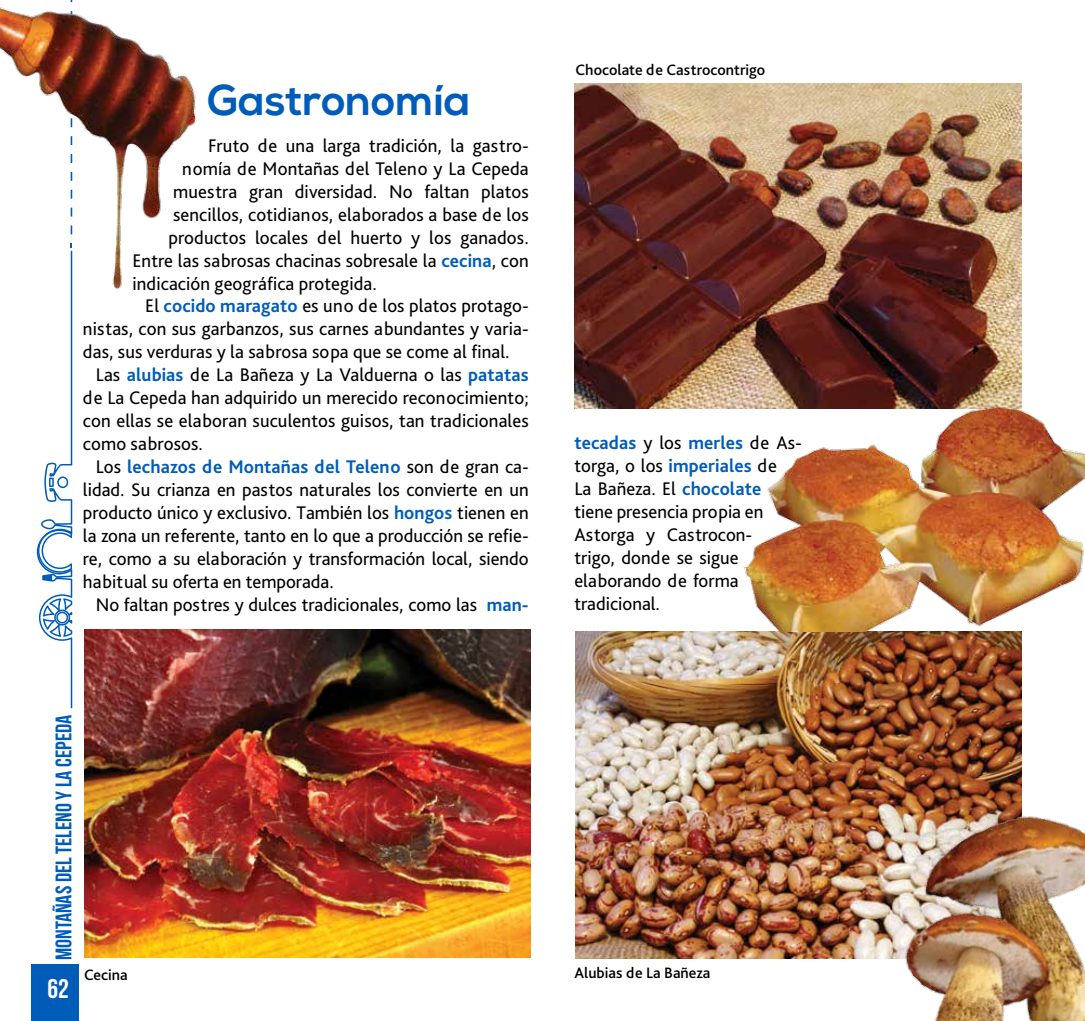
<style>
.page{position:relative;width:1085px;height:1021px;background:#fff}
.page>*{position:absolute;margin:0;border:0;box-sizing:border-box;transform-origin:0 0}
.t1{font:700 42.75px "Nexa";color:#005cb9}
.t2{font:27px "Bebas Neue";color:#fff}
.t3{font:22.5px "Bebas Neue";color:#005cb9}
.t4{font:19.12px/22.9px "Bliss Pro";letter-spacing:.005em;color:#000}
.t5{font:700 19.12px "Bliss Pro";letter-spacing:.005em;color:#005cb9}
.t6{font:500 15.75px "Bliss Pro";color:#000}
.s1{font-weight:700;color:#005cb9}
.s2{font-weight:400;color:#000}
</style>
<div class="page">
<div style="left:31px;top:963px;width:47px;height:57px;background:#005cb9"></div>
<svg style="left:37px;top:302px;width:35px;height:406px"></svg>
<img style="left:574px;top:83px;width:446px;height:325px">
<img style="left:84px;top:629px;width:446px;height:328px">
<img style="left:575px;top:631px;width:446px;height:327px">
<img style="left:0;top:0;width:197px;height:302px">
<img style="left:782px;top:743px;width:302px;height:277px">
<img style="left:724px;top:354px;width:360px;height:277px">
<h1 class="t1" style="left:207px;top:76px;width:264px">Gastronomía</h1>
<p class="t4" style="left:208px;top:133px;width:322px">Fruto de una larga tradición, la gastro-</p>
<p class="t4" style="left:182px;top:156px;width:348px">nomía de Montañas del Teleno y La Cepeda</p>
<p class="t4" style="left:173px;top:179px;width:357px">muestra gran diversidad. No faltan platos</p>
<p class="t4" style="left:173px;top:202px;width:357px">sencillos, cotidianos, elaborados a base de los</p>
<p class="t4" style="left:168px;top:225px;width:362px">productos locales del huerto y los ganados.</p>
<p class="t4" style="left:132px;top:248px;width:397px">Entre las sabrosas chacinas sobresale la <span class="s1">cecina</span>, con</p>
<p class="t4" style="left:132px;top:271px;width:246px">indicación geográfica protegida.</p>
<p class="t4" style="left:145px;top:294px;width:385px">El <span class="s1">cocido maragato</span> es uno de los platos protago-</p>
<p class="t4" style="left:83px;top:317px;width:447px">nistas, con sus garbanzos, sus carnes abundantes y varia-</p>
<p class="t4" style="left:83px;top:340px;width:428px">das, sus verduras y la sabrosa sopa que se come al final.</p>
<p class="t4" style="left:96px;top:363px;width:434px">Las <span class="s1">alubias</span> de La Bañeza y La Valduerna o las <span class="s1">patatas</span></p>
<p class="t4" style="left:83px;top:386px;width:447px">de La Cepeda han adquirido un merecido reconocimiento;</p>
<p class="t4" style="left:83px;top:409px;width:447px">con ellas se elaboran suculentos guisos, tan tradicionales</p>
<p class="t4" style="left:83px;top:432px;width:121px">como sabrosos.</p>
<p class="t5" style="left:96px;top:455px;width:434px"><span class="s2">Los</span> lechazos de Montañas del Teleno <span class="s2">son de gran ca-</span></p>
<p class="t4" style="left:83px;top:478px;width:447px">lidad. Su crianza en pastos naturales los convierte en un</p>
<p class="t4" style="left:83px;top:501px;width:447px">producto único y exclusivo. También los <span class="s1">hongos</span> tienen en</p>
<p class="t4" style="left:83px;top:524px;width:447px">la zona un referente, tanto en lo que a producción se refie-</p>
<p class="t4" style="left:83px;top:546px;width:447px">re, como a su elaboración y transformación local, siendo</p>
<p class="t4" style="left:83px;top:569px;width:252px">habitual su oferta en temporada.</p>
<p class="t4" style="left:96px;top:592px;width:434px">No faltan postres y dulces tradicionales, como las <span class="s1">man-</span></p>
<p class="t3" style="left:51px;top:960px;width:247px;rotate:-90deg">MONTAÑAS DEL TELENO Y LA CEPEDA</p>
<h2 class="t2" style="left:47px;top:974px;width:23px">62</h2>
<p class="t6" style="left:84px;top:965px;width:45px">Cecina</p>
<p class="t6" style="left:575px;top:60px;width:191px">Chocolate de Castrocontrigo</p>
<p class="t4" style="left:574px;top:430px;width:229px"><span class="s1">tecadas</span> y los <span class="s1">merles</span> de As&shy;torga, o los <span class="s1">imperiales</span> de<br>La Bañeza. El <span class="s1">chocolate </span>tiene presencia propia en<br>Astorga y Castrocon-<br>trigo, donde se sigue elaborando de forma tradicional.</p>
<p class="t6" style="left:574px;top:963px;width:138px">Alubias de La Bañeza</p>
</div>
